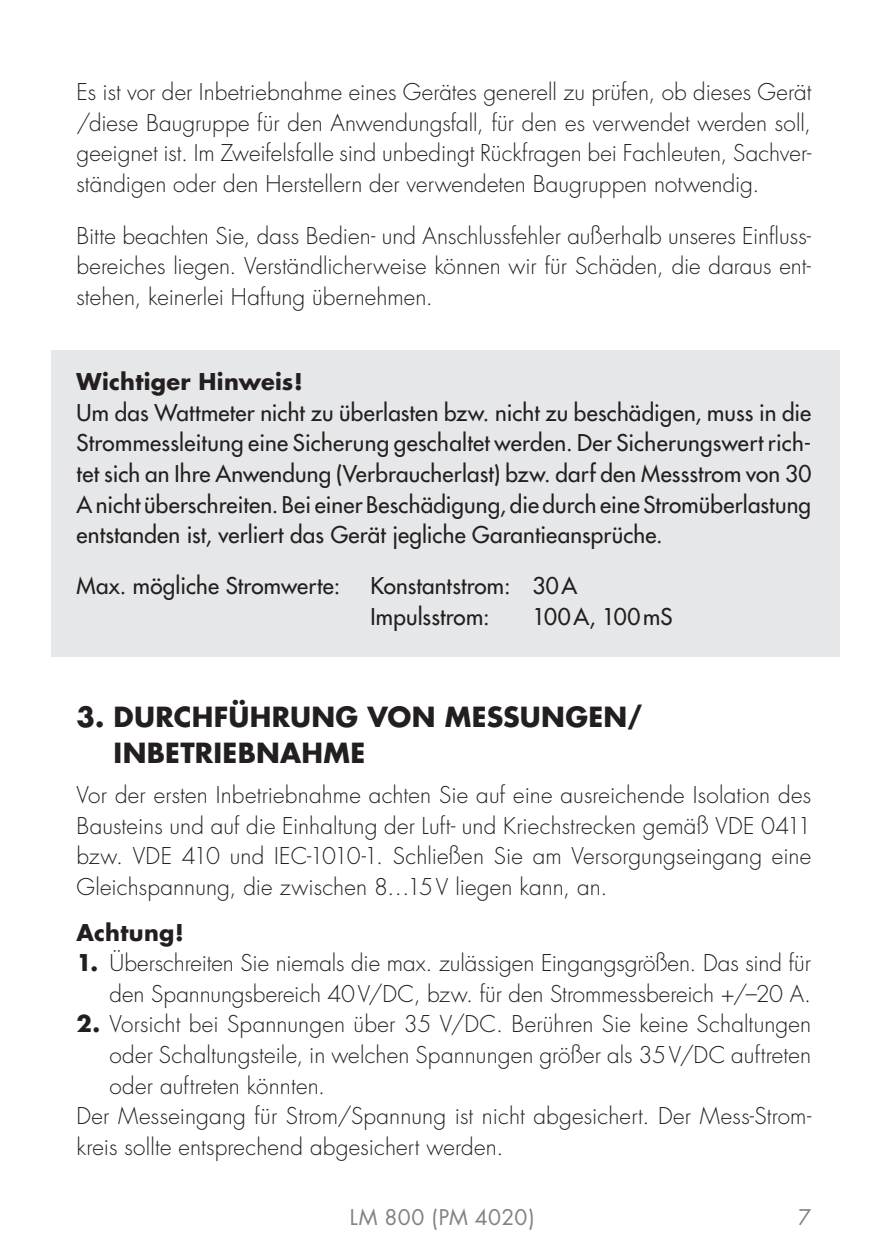
<style>
.page{position:relative;width:893px;height:1259px;background:#fff}
.page>*{position:absolute;margin:0;border:0;box-sizing:border-box;transform-origin:0 0}
.t1{font:700 27px/36px "Futura Std";letter-spacing:.01em;color:#231f20}
.t2{font:300 22.5px/30.6px "Futura Std";letter-spacing:.005em;color:#231f20;text-align:justify}
.t3{font:500 22.5px/30.6px "Futura Std";letter-spacing:.01em;color:#231f20;text-align:justify}
.t4{font:700 22.5px "Futura Std";letter-spacing:.01em;color:#231f20}
.t5{font:21px "Futura Std";letter-spacing:.02em;color:#808285}
.s1{font-weight:700}
</style>
<div class="page">
<div style="left:51px;top:350px;width:789px;height:307px;background:#e6e7e9"></div>
<p class="t2" style="left:77px;top:77px;width:736px">Es ist vor der Inbetriebnahme eines Gerätes generell zu prüfen, ob dieses Gerät /diese Baugruppe für den Anwendungsfall, für den es verwendet werden soll, geeignet ist. Im Zweifelsfalle sind unbedingt Rückfragen bei Fachleuten, Sachver&shy;ständigen oder den Herstellern der verwendeten Baugruppen notwendig.</p>
<p class="t2" style="left:77px;top:221px;width:736px">Bitte beachten Sie, dass Bedien- und Anschlussfehler außerhalb unseres Einfluss&shy;bereiches liegen. Verständlicherweise können wir für Schäden, die daraus ent&shy;stehen, keinerlei Haftung übernehmen.</p>
<p class="t4" style="left:77px;top:367px;width:228px">Wichtiger Hinweis!</p>
<p class="t3" style="left:77px;top:397px;width:736px">Um das Wattmeter nicht zu überlasten bzw. nicht zu beschädigen, muss in die Strommessleitung eine Sicherung geschaltet werden. Der Sicherungswert rich&shy;tet sich an Ihre Anwendung (Verbraucherlast) bzw. darf den Messstrom von 30<br>A nicht überschreiten. Bei einer Beschädigung, die durch eine Stromüberlastung entstanden ist, verliert das Gerät jegliche Garantieansprüche.</p>
<p class="t3" style="left:77px;top:571px;width:265px">Max. mögliche Stromwerte:</p>
<p class="t3" style="left:371px;top:571px;width:208px">Konstantstrom: 30 A<br>Impulsstrom:</p>
<p class="t3" style="left:533px;top:601px;width:141px">100 A, 100 mS</p>
<p class="t1" style="left:114px;top:699px;width:531px;text-indent:-37px">3. DURCHFÜHRUNG VON MESSUNGEN/<br>INBETRIEBNAHME</p>
<p class="t2" style="left:77px;top:780px;width:736px">Vor der ersten Inbetriebnahme achten Sie auf eine ausreichende Isolation des Bausteins und auf die Einhaltung der Luft- und Kriechstrecken gemäß VDE 0411 bzw. VDE 410 und IEC-1010-1. Schließen Sie am Versorgungseingang eine Gleichspannung, die zwischen 8…15 V liegen kann, an.</p>
<p class="t4" style="left:77px;top:917px;width:109px">Achtung!</p>
<p class="t2" style="left:77px;top:948px;width:736px;text-align:right"><span class="s1">1.</span> Überschreiten Sie niemals die max. zulässigen Eingangsgrößen. Das sind für den Spannungsbereich 40V/DC, bzw. für den Strommessbereich +/–20 A.</p>
<p class="t2" style="left:77px;top:1009px;width:736px"><span class="s1">2.</span> Vorsicht bei Spannungen über 35 V/DC. Berühren Sie keine Schaltungen</p>
<p class="t2" style="left:110px;top:1040px;width:703px">oder Schaltungsteile, in welchen Spannungen größer als 35 V/DC auftreten</p>
<p class="t2" style="left:110px;top:1070px;width:217px">oder auftreten könnten.</p>
<p class="t2" style="left:77px;top:1101px;width:736px">Der Messeingang für Strom/Spannung ist nicht abgesichert. Der Mess-Strom-</p>
<p class="t2" style="left:77px;top:1132px;width:428px">kreis sollte entsprechend abgesichert werden.</p>
<p class="t5" style="left:350px;top:1204px;width:187px">LM 800 (PM 4020)</p>
<p class="t5" style="left:798px;top:1204px;width:14px">7</p>
</div>
